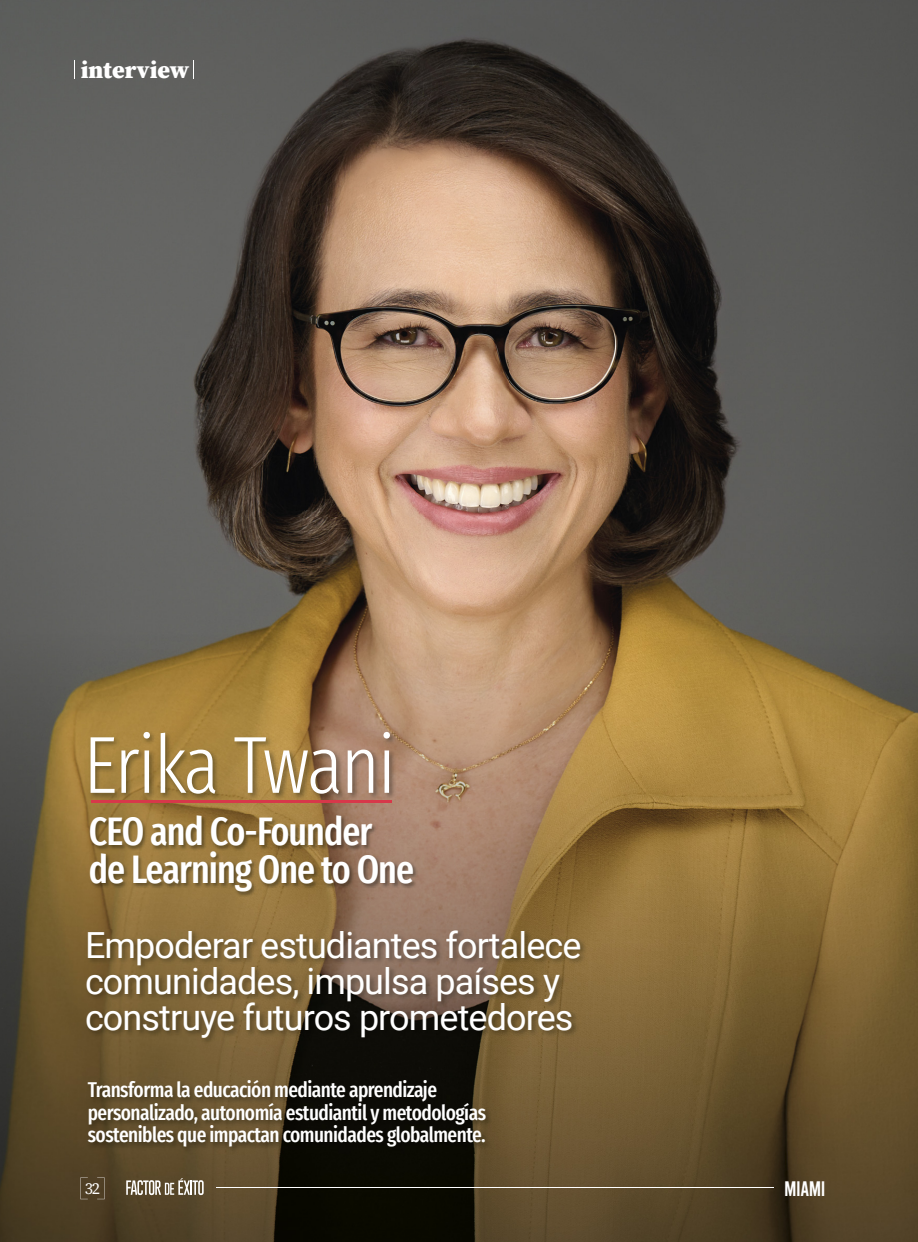
<style>
.page{position:relative;width:918px;height:1242px;background:#fff}
.page>*{position:absolute;margin:0;border:0;box-sizing:border-box;transform-origin:0 0}
.t1{font:300 extra-condensed 81px "Fira Sans";letter-spacing:-.03em;color:#fff}
.t2{font:500 extra-condensed 39px/37.5px "Fira Sans";letter-spacing:-.025em;color:#fff}
.t3{font:36px/36px "Roboto";letter-spacing:-.025em;color:#fff}
.t4{font:900 24px "Source Serif Pro";color:#fff}
.t5{font:500 extra-condensed 21px/22.5px "Fira Sans";letter-spacing:-.025em;color:#fff}
.t6{font:21px "Bebas";letter-spacing:-.025em;color:#fff}
.t7{font:16.5px "Source Serif Pro";color:#fff}
</style>
<div class="page">
<img style="left:0;top:0;width:510px;height:827px">
<img style="left:510px;top:0;width:408px;height:932px">
<img style="left:0;top:827px;width:101px;height:415px">
<img style="left:408px;top:827px;width:103px;height:102px">
<img style="left:101px;top:897px;width:307px;height:32px">
<img style="left:561px;top:932px;width:357px;height:310px">
<img style="left:101px;top:1045px;width:460px;height:42px">
<img style="left:460px;top:1087px;width:101px;height:155px">
<img style="left:101px;top:1154px;width:359px;height:88px">
<img style="left:85px;top:929px;width:502px;height:116px">
<img style="left:86px;top:1079px;width:407px;height:75px">
<img style="left:88px;top:731px;width:309px;height:70px">
<img style="left:89px;top:815px;width:329px;height:82px">
<hr style="left:91px;top:800px;width:300px;height:3px;background:#d7384a">
<svg style="left:80px;top:1178px;width:8px;height:21px"></svg>
<svg style="left:97px;top:1178px;width:8px;height:21px"></svg>
<hr style="left:216px;top:1188px;width:557px;height:1px;background:#fff">
<svg style="left:126px;top:1178px;width:78px;height:17px"></svg>
<svg style="left:74px;top:61px;width:1px;height:18px"></svg>
<svg style="left:193px;top:61px;width:1px;height:18px"></svg>
<p class="t4" style="left:81px;top:53px;width:110px">interview</p>
<h1 class="t1" style="left:83px;top:708px;width:314px">Erika Twani</h1>
<h2 class="t2" style="left:89px;top:811px;width:327px">CEO and Co-Founder de Learning One to One</h2>
<h3 class="t3" style="left:85px;top:926px;width:498px">Empoderar estudiantes fortalece comunidades, impulsa países y construye futuros prometedores</h3>
<p class="t5" style="left:88px;top:1078px;width:400px">Transforma la educación mediante aprendizaje personalizado, autonomía estudiantil y metodologías sostenibles que impactan comunidades globalmente.</p>
<p class="t7" style="left:85px;top:1178px;width:17px">32</p>
<p class="t6" style="left:784px;top:1178px;width:43px">MIAMI</p>
</div>
